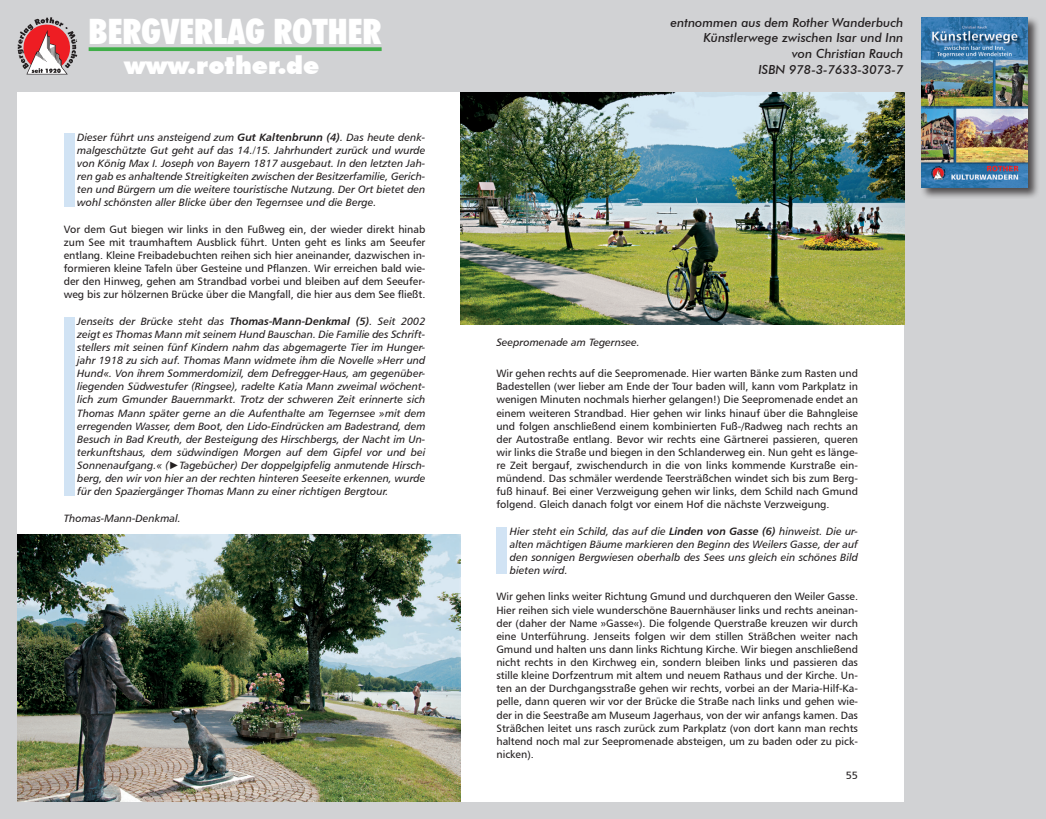
<style>
.page{position:relative;width:1046px;height:819px;background:#fff}
.page>*{position:absolute;margin:0;border:0;box-sizing:border-box;transform-origin:0 0}
.t1{font:900 condensed 35px "Futura BT";color:#fff}
.t2{font:900 25px "Futura BT";color:#fff}
.t3{font:italic 500 12.5px/15.8px "Futura BT";color:#231f20;text-align:right}
.t4{font:10.62px/13.1px "Humanist 777 BT Roman B";color:#231f20;text-align:justify}
.t5{font:10.62px/13.1px "Humanist 777 BT Italic B";color:#231f20;text-align:justify}
.s1{font-family:"Humanist 777 BT Bold Italic B"}
.s2{font-family:"Arial"}
</style>
<div class="page">
<div style="left:0;top:0;width:1045px;height:819px;background:#d1d2d4"></div>
<svg style="left:18px;top:17px;width:59px;height:57px"></svg>
<svg style="left:89px;top:47px;width:292px;height:4px"></svg>
<div style="left:18px;top:92px;width:886px;height:709px;background:#fff"></div>
<div style="left:64px;top:133px;width:10px;height:73px;background:#d1e3f4"></div>
<div style="left:64px;top:317px;width:10px;height:178px;background:#d1e3f4"></div>
<img style="left:18px;top:534px;width:443px;height:267px">
<div style="left:496px;top:527px;width:11px;height:47px;background:#d1e3f4"></div>
<img style="left:461px;top:92px;width:443px;height:232px">
<div style="left:919px;top:16px;width:120px;height:183px;background:#231f20;opacity:.75"></div>
<img style="left:921px;top:17px;width:106px;height:170px">
<h1 class="t1" style="left:89px;top:10px;width:294px">BERGVERLAG ROTHER</h1>
<h2 class="t2" style="left:124px;top:50px;width:197px">www.rother.de</h2>
<p class="t5" style="left:77px;top:130px;width:349px">Dieser führt uns ansteigend zum <span class="s1">Gut Kaltenbrunn (4)</span>. Das heute denk&shy;malgeschützte Gut geht auf das 14./15. Jahrhundert zurück und wurde von König Max I. Joseph von Bayern 1817 ausgebaut. In den letzten Jah&shy;ren gab es anhaltende Streitigkeiten zwischen der Besitzerfamilie, Gerich&shy;ten und Bürgern um die weitere touristische Nutzung. Der Ort bietet den wohl schönsten aller Blicke über den Tegernsee und die Berge.</p>
<p class="t4" style="left:64px;top:222px;width:363px">Vor dem Gut biegen wir links in den Fußweg ein, der wieder direkt hinab zum See mit traumhaftem Ausblick führt. Unten geht es links am Seeufer entlang. Kleine Freibadebuchten reihen sich hier aneinander, dazwischen in&shy;formieren kleine Tafeln über Gesteine und Pflanzen. Wir erreichen bald wie&shy;der den Hinweg, gehen am Strandbad vorbei und bleiben auf dem Seeufer&shy;weg bis zur hölzernen Brücke über die Mangfall, die hier aus dem See fließt.</p>
<p class="t5" style="left:77px;top:314px;width:349px">Jenseits der Brücke steht das <span class="s1">Thomas-Mann-Denkmal (5)</span>. Seit 2002 zeigt es Thomas Mann mit seinem Hund Bauschan. Die Familie des Schrift&shy;stellers mit seinen fünf Kindern nahm das abgemagerte Tier im Hunger&shy;jahr 1918 zu sich auf. Thomas Mann widmete ihm die Novelle »Herr und Hund«. Von ihrem Sommerdomizil, dem Defregger-Haus, am gegenüber&shy;liegenden Südwestufer (Ringsee), radelte Katia Mann zweimal wöchent&shy;lich zum Gmunder Bauernmarkt. Trotz der schweren Zeit erinnerte sich Thomas Mann später gerne an die Aufenthalte am Tegernsee »mit dem erregenden Wasser, dem Boot, den Lido-Eindrücken am Badestrand, dem Besuch in Bad Kreuth, der Besteigung des Hirschbergs, der Nacht im Un&shy;terkunftshaus, dem südwindigen Morgen auf dem Gipfel vor und bei Sonnenaufgang.« (<span class="s2">►</span>Tagebücher) Der doppelgipfelig anmutende Hirsch&shy;berg, den wir von hier an der rechten hinteren Seeseite erkennen, wurde für den Spaziergänger Thomas Mann zu einer richtigen Bergtour.</p>
<p class="t5" style="left:64px;top:511px;width:118px">Thomas-Mann-Denkmal.</p>
<p class="t3" style="left:670px;top:14px;width:234px">entnommen aus dem Rother Wanderbuch<br>Künstlerwege zwischen Isar und Inn<br>von Christian Rauch<br>ISBN 978-3-7633-3073-7</p>
<p class="t5" style="left:496px;top:335px;width:145px">Seepromenade am Tegernsee.</p>
<p class="t4" style="left:496px;top:366px;width:363px">Wir gehen rechts auf die Seepromenade. Hier warten Bänke zum Rasten und Badestellen (wer lieber am Ende der Tour baden will, kann vom Parkplatz in wenigen Minuten nochmals hierher gelangen!) Die Seepromenade endet an einem weiteren Strandbad. Hier gehen wir links hinauf über die Bahngleise und folgen anschließend einem kombinierten Fuß-/Radweg nach rechts an der Autostraße entlang. Bevor wir rechts eine Gärtnerei passieren, queren wir links die Straße und biegen in den Schlanderweg ein. Nun geht es länge&shy;re Zeit bergauf, zwischendurch in die von links kommende Kurstraße ein&shy;mündend. Das schmäler werdende Teersträßchen windet sich bis zum Berg&shy;fuß hinauf. Bei einer Verzweigung gehen wir links, dem Schild nach Gmund folgend. Gleich danach folgt vor einem Hof die nächste Verzweigung.</p>
<p class="t5" style="left:510px;top:524px;width:349px">Hier steht ein Schild, das auf die <span class="s1">Linden von Gasse (6)</span> hinweist. Die ur&shy;alten mächtigen Bäume markieren den Beginn des Weilers Gasse, der auf den sonnigen Bergwiesen oberhalb des Sees uns gleich ein schönes Bild bieten wird.</p>
<p class="t4" style="left:496px;top:590px;width:363px">Wir gehen links weiter Richtung Gmund und durchqueren den Weiler Gasse.<br>Hier reihen sich viele wunderschöne Bauernhäuser links und rechts aneinan&shy;der (daher der Name »Gasse«). Die folgende Querstraße kreuzen wir durch eine Unterführung. Jenseits folgen wir dem stillen Sträßchen weiter nach Gmund und halten uns dann links Richtung Kirche. Wir biegen anschließend nicht rechts in den Kirchweg ein, sondern bleiben links und passieren das stille kleine Dorfzentrum mit altem und neuem Rathaus und der Kirche. Un&shy;ten an der Durchgangsstraße gehen wir rechts, vorbei an der Maria-Hilf-Ka&shy;pelle, dann queren wir vor der Brücke die Straße nach links und gehen wie&shy;der in die Seestraße am Museum Jagerhaus, von der wir anfangs kamen. Das Sträßchen leitet uns rasch zurück zum Parkplatz (von dort kann man rechts haltend noch mal zur Seepromenade absteigen, um zu baden oder zu pick&shy;nicken).</p>
<p class="t4" style="left:845px;top:768px;width:14px">55</p>
</div>
